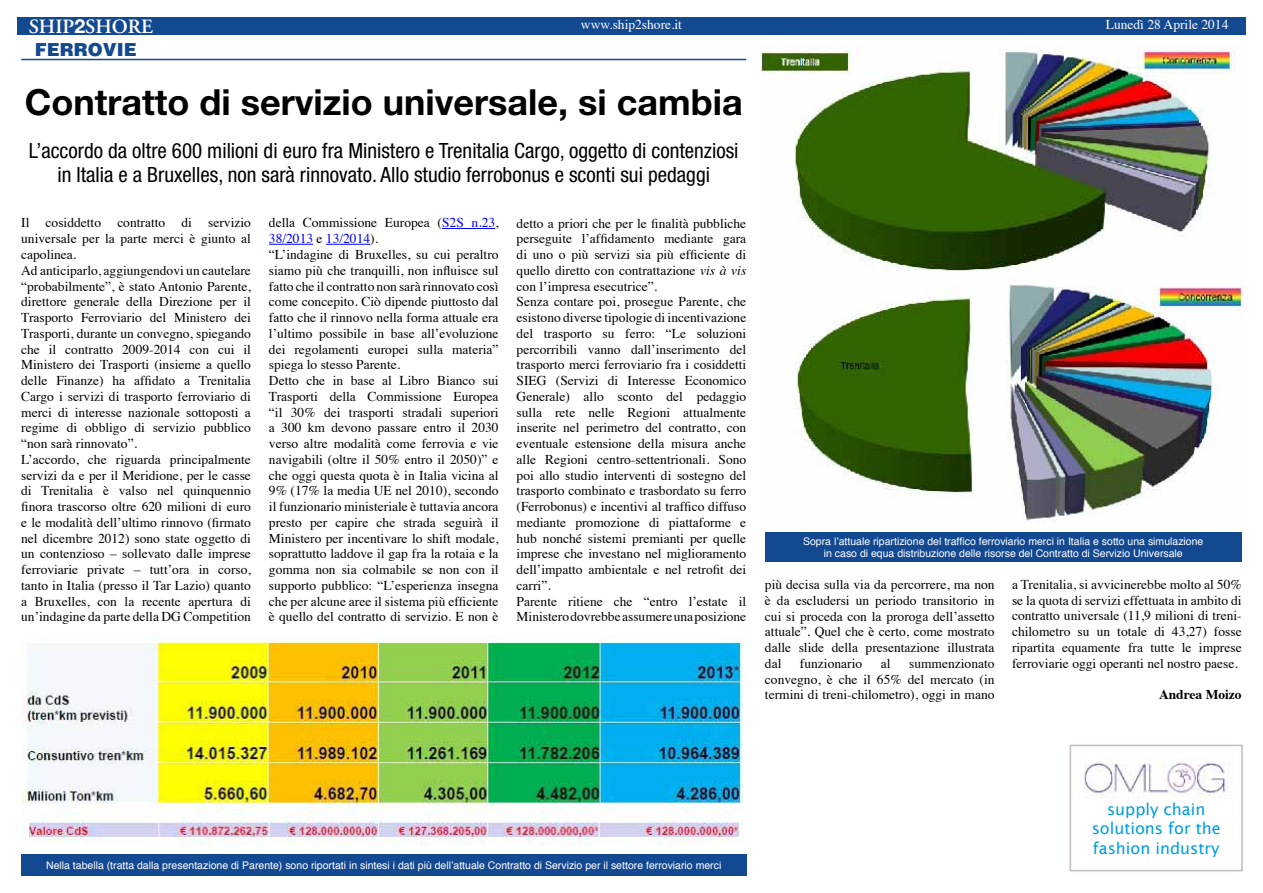
<style>
.page{position:relative;width:1263px;height:893px;background:#fff}
.page>*{position:absolute;margin:0;border:0;box-sizing:border-box;transform-origin:0 0}
.t1{font:700 36px "Helvetica Neue";color:#000}
.t2{font:condensed 21px/24px "Helvetica Neue";color:#000;text-align:center}
.t3{font:600 20.25px "Adobe Garamond";color:#fff}
.t4{font:900 18px "Helvetica";color:#134991}
.t5{font:16.05px/19.4px "Lucida Sans";color:#009ee0;text-align:center}
.t6{font:13.5px/15.8px "Times";color:#000}
.t7{font:13.5px "Times";color:#fff}
.t8{font:700 13.5px "Times";color:#000}
.t9{font:10.5px/12px "Helvetica";color:#fff;text-align:center}
.s1{font-family:"Helvetica Neue";font-weight:700;font-size:19.5px}
.s2{color:#00f}
.s3{font-style:italic}
</style>
<div class="page">
<div style="left:17px;top:17px;width:1229px;height:17px;background:#134991"></div>
<img style="left:1084px;top:757px;width:147px;height:41px">
<div style="left:1069px;top:745px;width:174px;height:126px;border:2px solid #c6bdc4"></div>
<hr style="left:21px;top:59px;width:725px;height:1px;background:#134991">
<hr style="left:442px;top:228px;width:53px;height:1px;background:#00f">
<hr style="left:269px;top:244px;width:44px;height:1px;background:#00f">
<hr style="left:326px;top:244px;width:44px;height:1px;background:#00f">
<img style="left:762px;top:48px;width:482px;height:473px">
<img style="left:21px;top:636px;width:723px;height:208px">
<div style="left:21px;top:854px;width:725px;height:22px;background:#134991"></div>
<div style="left:765px;top:532px;width:477px;height:30px;background:#134991"></div>
<h3 class="t3" style="left:29px;top:16px;width:126px">SHIP<span class="s1">2</span>SHORE</h3>
<h3 class="t4" style="left:35px;top:38px;width:104px">FERROVIE</h3>
<p class="t7" style="left:581px;top:12px;width:103px">www.ship2shore.it</p>
<p class="t7" style="left:1106px;top:12px;width:124px">Lunedì 28 Aprile 2014</p>
<h1 class="t1" style="left:25px;top:80px;width:719px">Contratto di servizio universale, si cambia</h1>
<h2 class="t2" style="left:29px;top:139px;width:711px">L’accordo da oltre 600 milioni di euro fra Ministero e Trenitalia Cargo, oggetto di contenziosi in Italia e a Bruxelles, non sarà rinnovato. Allo studio ferrobonus e sconti sui pedaggi</h2>
<p class="t6" style="left:21px;top:214px;width:231px">Il cosiddetto contratto di servizio universale per la parte merci è giunto al capolinea.<br>Ad anticiparlo, aggiungendovi un cautelare “probabilmente”, è stato Antonio Parente, direttore generale della Direzione per il Trasporto Ferroviario del Ministero dei Trasporti, durante un convegno, spiegando che il contratto 2009-2014 con cui il Ministero dei Trasporti (insieme a quello delle Finanze) ha affidato a Trenitalia Cargo i servizi di trasporto ferroviario di merci di interesse nazionale sottoposti a regime di obbligo di servizio pubblico “non sarà rinnovato”.<br>L’accordo, che riguarda principalmente servizi da e per il Meridione, per le casse di Trenitalia è valso nel quinquennio finora trascorso oltre 620 milioni di euro e le modalità dell’ultimo rinnovo (firmato nel dicembre 2012) sono state oggetto di un contenzioso – sollevato dalle imprese ferroviarie private – tutt’ora in corso, tanto in Italia (presso il Tar Lazio) quanto a Bruxelles, con la recente apertura di un’indagine da parte della DG Competition</p>
<p class="t6" style="left:269px;top:214px;width:231px">della Commissione Europea (<span class="s2">S2S n.23</span>, <span class="s2">38/2013</span> e <span class="s2">13/2014</span>).<br>“L’indagine di Bruxelles, su cui peraltro siamo più che tranquilli, non influisce sul fatto che il contratto non sarà rinnovato così come concepito. Ciò dipende piuttosto dal fatto che il rinnovo nella forma attuale era l’ultimo possibile in base all’evoluzione dei regolamenti europei sulla materia” spiega lo stesso Parente.<br>Detto che in base al Libro Bianco sui Trasporti della Commissione Europea “il 30% dei trasporti stradali superiori a 300 km devono passare entro il 2030 verso altre modalità come ferrovia e vie navigabili (oltre il 50% entro il 2050)” e che oggi questa quota è in Italia vicina al 9% (17% la media UE nel 2010), secondo il funzionario ministeriale è tuttavia ancora presto per capire che strada seguirà il Ministero per incentivare lo shift modale, soprattutto laddove il gap fra la rotaia e la gomma non sia colmabile se non con il supporto pubblico: “L’esperienza insegna che per alcune aree il sistema più efficiente è quello del contratto di servizio. E non è</p>
<p class="t6" style="left:517px;top:214px;width:231px">detto a priori che per le finalità pubbliche perseguite l’affidamento mediante gara di uno o più servizi sia più efficiente di quello diretto con contrattazione <span class="s3">vis à vis </span>con l’impresa esecutrice”.<br>Senza contare poi, prosegue Parente, che esistono diverse tipologie di incentivazione del trasporto su ferro: “Le soluzioni percorribili vanno dall’inserimento del trasporto merci ferroviario fra i cosiddetti SIEG (Servizi di Interesse Economico Generale) allo sconto del pedaggio sulla rete nelle Regioni attualmente inserite nel perimetro del contratto, con eventuale estensione della misura anche alle Regioni centro-settentrionali. Sono poi allo studio interventi di sostegno del trasporto combinato e trasbordato su ferro (Ferrobonus) e incentivi al traffico diffuso mediante promozione di piattaforme e hub nonché sistemi premianti per quelle imprese che investano nel miglioramento dell’impatto ambientale e nel retrofit dei carri”.<br>Parente ritiene che “entro l’estate il Ministero dovrebbe assumere una posizione</p>
<p class="t9" style="left:803px;top:536px;width:402px">Sopra l’attuale ripartizione del traffico ferroviario merci in Italia e sotto una simulazione in caso di equa distribuzione delle risorse del Contratto di Servizio Universale</p>
<p class="t6" style="left:765px;top:575px;width:231px;text-align:justify">più decisa sulla via da percorrere, ma non è da escludersi un periodo transitorio in cui si proceda con la proroga dell’assetto attuale”. Quel che è certo, come mostrato dalle slide della presentazione illustrata dal</p>
<p class="t6" style="left:800px;top:654px;width:64px">funzionario</p>
<p class="t6" style="left:881px;top:654px;width:11px">al</p>
<p class="t6" style="left:765px;top:654px;width:231px;text-align:justify;text-indent:144px">summenzionato convegno, è che il 65% del mercato (in termini di treni-chilometro), oggi in mano</p>
<p class="t6" style="left:1012px;top:575px;width:231px;text-align:justify">a Trenitalia, si avvicinerebbe molto al 50% se la quota di servizi effettuata in ambito di contratto universale (11,9 milioni di treni&shy;chilometro su un totale di 43,27) fosse ripartita equamente fra tutte le imprese ferroviarie oggi operanti nel nostro paese.</p>
<p class="t8" style="left:1159px;top:682px;width:84px">Andrea Moizo</p>
<p class="t9" style="left:46px;top:860px;width:677px">Nella tabella (tratta dalla presentazione di Parente) sono riportati in sintesi i dati più dell’attuale Contratto di Servizio per il settore ferroviario merci</p>
<p class="t5" style="left:1092px;top:800px;width:130px">supply chain solutions for the fashion industry</p>
</div>
